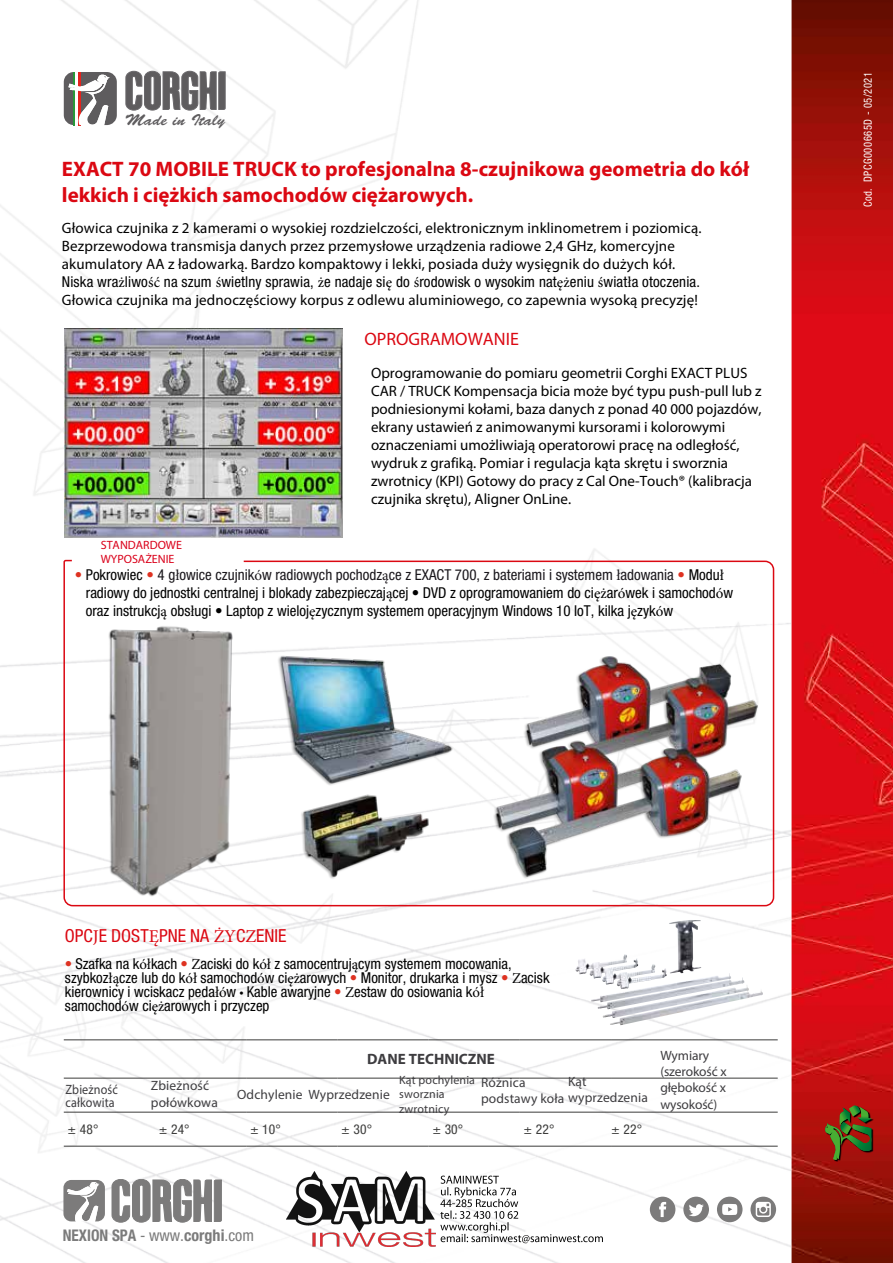
<style>
.page{position:relative;width:893px;height:1263px;background:#fff}
.page>*{position:absolute;margin:0;border:0;box-sizing:border-box;transform-origin:0 0}
.t1{font:700 21px/26.4px "Myriad Pro";color:#db0812}
.t2{font:condensed 18px "Helvetica Neue LT Std";color:#db0812}
.t3{font:18px "Myriad Pro";color:#db0812}
.t4{font:700 condensed 16.05px "Helvetica Neue LT Std";color:#7b7b7b;scale:.95 1}
.t5{font:15.9px "Brush Script Std";color:#5e5c5e;scale:1.06 1}
.t6{font:15px/18px "Myriad Pro";color:#000}
.t7{font:condensed 15px/14.1px "Helvetica Neue LT Std";color:#000}
.t8{font:700 15px "Myriad Pro";color:#3e3d40}
.t9{font:13.5px/16.2px "Myriad Pro";letter-spacing:.01em;color:#3e3d40}
.t10{font:13.5px/16.2px "Myriad Pro";letter-spacing:-.01em;color:#3e3d40}
.t11{font:condensed 13.5px "Helvetica Neue LT Std";letter-spacing:.01em;color:#3c3c3b}
.t12{font:13.5px/13.5px "Myriad Pro";letter-spacing:.01em;color:#3e3d40;scale:.9 1}
.t13{font:12px/14.4px "Myriad Pro";letter-spacing:.01em;color:#3e3d40}
.t14{font:12px/14.4px "Myriad Pro";color:#da001a}
.t15{font:condensed 11.25px "Helvetica Neue LT Std";letter-spacing:.05em;color:#fff;scale:.93 1}
.s1{font-family:"Minion Pro";font-stretch:normal}
.s2{color:#de3221}
.s3{color:#1a171c}
.s4{font-family:"Minion Pro";font-stretch:normal;color:#1a171c}
.s5{font-family:"Myriad Pro";font-stretch:normal}
.s6{font-weight:400}
</style>
<div class="page">
<img style="left:791px;top:0;width:102px;height:1263px">
<img style="left:0;top:0;width:791px;height:1263px">
<img style="left:65px;top:329px;width:277px;height:208px">
<img style="left:575px;top:920px;width:126px;height:55px">
<svg style="left:126px;top:71px;width:99px;height:39px"></svg>
<svg style="left:64px;top:72px;width:53px;height:53px"></svg>
<svg style="left:826px;top:1106px;width:47px;height:55px"></svg>
<svg style="left:825px;top:1105px;width:47px;height:55px;background:#71411a"></svg>
<svg style="left:112px;top:1179px;width:109px;height:43px"></svg>
<svg style="left:63px;top:1180px;width:42px;height:41px"></svg>
<div style="left:650px;top:1197px;width:25px;height:25px;background:#7c7b7b;border-radius:50%"></div>
<svg style="left:659px;top:1202px;width:7px;height:15px"></svg>
<div style="left:717px;top:1197px;width:25px;height:25px;background:#7c7b7b;border-radius:50%"></div>
<svg style="left:722px;top:1204px;width:15px;height:11px"></svg>
<div style="left:750px;top:1197px;width:26px;height:25px;background:#7c7b7b;border-radius:50%"></div>
<svg style="left:756px;top:1202px;width:15px;height:15px"></svg>
<div style="left:683px;top:1197px;width:26px;height:25px;background:#7c7b7b;border-radius:50%"></div>
<svg style="left:689px;top:1204px;width:15px;height:12px"></svg>
<img style="left:63px;top:559px;width:712px;height:348px">
<hr style="left:64px;top:1039px;width:91px;height:1px;background:#3c3c3b">
<hr style="left:155px;top:1039px;width:91px;height:1px;background:#3c3c3b">
<hr style="left:246px;top:1039px;width:91px;height:1px;background:#3c3c3b">
<hr style="left:337px;top:1039px;width:92px;height:1px;background:#3c3c3b">
<hr style="left:429px;top:1039px;width:91px;height:1px;background:#3c3c3b">
<hr style="left:520px;top:1039px;width:91px;height:1px;background:#3c3c3b">
<hr style="left:611px;top:1039px;width:167px;height:1px;background:#3c3c3b">
<hr style="left:64px;top:1078px;width:91px;height:1px;background:#3c3c3b">
<hr style="left:155px;top:1078px;width:91px;height:1px;background:#3c3c3b">
<hr style="left:246px;top:1078px;width:91px;height:1px;background:#3c3c3b">
<hr style="left:337px;top:1078px;width:92px;height:1px;background:#3c3c3b">
<hr style="left:429px;top:1078px;width:91px;height:1px;background:#3c3c3b">
<hr style="left:520px;top:1078px;width:91px;height:1px;background:#3c3c3b">
<hr style="left:611px;top:1078px;width:167px;height:1px;background:#3c3c3b">
<hr style="left:64px;top:1112px;width:91px;height:1px;background:#3c3c3b">
<hr style="left:155px;top:1112px;width:91px;height:1px;background:#3c3c3b">
<hr style="left:246px;top:1112px;width:91px;height:1px;background:#3c3c3b">
<hr style="left:337px;top:1112px;width:92px;height:1px;background:#3c3c3b">
<hr style="left:429px;top:1112px;width:91px;height:1px;background:#3c3c3b">
<hr style="left:520px;top:1112px;width:91px;height:1px;background:#3c3c3b">
<hr style="left:611px;top:1112px;width:167px;height:1px;background:#3c3c3b">
<hr style="left:64px;top:1146px;width:91px;height:1px;background:#3c3c3b">
<hr style="left:155px;top:1146px;width:91px;height:1px;background:#3c3c3b">
<hr style="left:246px;top:1146px;width:91px;height:1px;background:#3c3c3b">
<hr style="left:337px;top:1146px;width:92px;height:1px;background:#3c3c3b">
<hr style="left:429px;top:1146px;width:91px;height:1px;background:#3c3c3b">
<hr style="left:520px;top:1146px;width:91px;height:1px;background:#3c3c3b">
<hr style="left:611px;top:1146px;width:167px;height:1px;background:#3c3c3b">
<img style="left:287px;top:1171px;width:315px;height:75px">
<p class="t5" style="left:125px;top:111px;width:96px">Made in Italy</p>
<h1 class="t1" style="left:62px;top:155px;width:689px">EXACT 70 MOBILE TRUCK to profesjonalna 8-czujnikowa geometria do kół lekkich i ciężkich samochodów ciężarowych.</h1>
<p class="t6" style="left:62px;top:219px;width:641px">Głowica czujnika z 2 kamerami o wysokiej rozdzielczości, elektronicznym inklinometrem i poziomicą.<br>Bezprzewodowa transmisja danych przez przemysłowe urządzenia radiowe 2,4 GHz, komercyjne akumulatory AA z ładowarką. Bardzo kompaktowy i lekki, posiada duży wysięgnik do dużych kół.</p>
<p class="t7" style="left:62px;top:275px;width:640px">Niska wra<span class="s1">ż</span>liwo<span class="s1">ść</span> na szum <span class="s1">ś</span>wietlny sprawia, <span class="s1">ż</span>e nadaje si<span class="s1">ę</span> do <span class="s1">ś</span>rodowisk o wysokim nat<span class="s1">ęż</span>eniu <span class="s1">ś</span>wiat<span class="s1">ł</span>a otoczenia.</p>
<p class="t6" style="left:62px;top:290px;width:637px">Głowica czujnika ma jednoczęściowy korpus z odlewu aluminiowego, co zapewnia wysoką precyzję!</p>
<p class="t3" style="left:364px;top:327px;width:156px">OPROGRAMOWANIE</p>
<p class="t6" style="left:371px;top:364px;width:392px">Oprogramowanie do pomiaru geometrii Corghi EXACT PLUS CAR / TRUCK Kompensacja bicia może być typu push-pull lub z podniesionymi kołami, baza danych z ponad 40 000 pojazdów, ekrany ustawień z animowanymi kursorami i kolorowymi oznaczeniami umożliwiają operatorowi pracę na odległość, wydruk z grafiką. Pomiar i regulacja kąta skrętu i sworznia zwrotnicy (KPI) Gotowy do pracy z Cal One-Touch® (kalibracja czujnika skrętu), Aligner OnLine.</p>
<p class="t14" style="left:101px;top:537px;width:83px">STANDARDOWE<br>WYPOSAŻENIE</p>
<p class="t7" style="left:86px;top:565px;width:649px;line-height:18px;text-indent:-11px"><span class="s2">•</span> Pokrowiec <span class="s2">•</span> <span class="s3">4 g</span><span class="s4">ł</span><span class="s3">owice czujnik</span><span class="s4">ó</span><span class="s3">w radiowych pochodz</span><span class="s4">ą</span><span class="s3">ce z EXACT 700, z bateriami i systemem</span> <span class="s4">ł</span><span class="s3">adowania</span> <span class="s2">•</span> Modu<span class="s1">ł </span>radiowy do jednostki centralnej i blokady zabezpieczaj<span class="s1">ą</span>cej • DVD z oprogramowaniem do ci<span class="s1">ęż</span>ar<span class="s1">ó</span>wek i samochod<span class="s1">ó</span>w oraz instrukcj<span class="s1">ą</span> obs<span class="s1">ł</span>ugi • Laptop z wieloj<span class="s1">ę</span>zycznym systemem operacyjnym Windows 10 IoT, kilka j<span class="s1">ę</span>zyk<span class="s1">ó</span>w</p>
<p class="t15" style="left:861px;top:207px;width:147px;rotate:-90deg">Cod. DPCG000665D - 05/2021</p>
<p class="t2" style="left:65px;top:925px;width:223px">OPC<span class="s1">J</span>E DOST<span class="s1">Ę</span>PNE NA <span class="s1">ŻY</span>C<span class="s1">Z</span>ENIE</p>
<p class="t7" style="left:65px;top:956px;width:486px"><span class="s2">•</span> Szafka na k<span class="s1">ół</span>kach <span class="s2">•</span> <span class="s1">Z</span>aciski do k<span class="s1">ół</span> z samocentruj<span class="s1">ą</span>cym systemem mocowania, szybkoz<span class="s1">łą</span>cze lub do k<span class="s1">ół</span> samochod<span class="s1">ó</span>w ci<span class="s1">ęż</span>arowych <span class="s2">•</span> Monitor, drukarka i mysz <span class="s2">•</span> <span class="s1">Z</span>acisk kierownicy i wciskacz peda<span class="s1">łó</span>w <span class="s5">•</span> Kable awaryjne <span class="s2">•</span> <span class="s1">Z</span>estaw do osiowania k<span class="s1">ół </span>samochod<span class="s1">ó</span>w ci<span class="s1">ęż</span>arowych i przyczep</p>
<p class="t8" style="left:367px;top:1049px;width:129px">DANE TECHNICZNE</p>
<p class="t12" style="left:65px;top:1082px;width:60px">Zbieżność całkowita</p>
<p class="t9" style="left:151px;top:1077px;width:68px">Zbieżność połówkowa</p>
<p class="t9" style="left:237px;top:1087px;width:154px">Odchylenie Wyprzedzenie</p>
<p class="t13" style="left:399px;top:1072px;width:77px">Kąt pochylenia sworznia zwrotnicy</p>
<p class="t9" style="left:481px;top:1074px;width:168px;line-height:15.8px">Różnica<br>podstawy koła wyprzedzenia</p>
<p class="t9" style="left:568px;top:1073px;width:20px">Kąt</p>
<p class="t11" style="left:68px;top:1121px;width:32px">± 48°</p>
<p class="t11" style="left:159px;top:1121px;width:32px">± 24°</p>
<p class="t11" style="left:250px;top:1121px;width:32px">± 10°</p>
<p class="t11" style="left:342px;top:1121px;width:32px">± 30°</p>
<p class="t11" style="left:433px;top:1121px;width:32px">± 30°</p>
<p class="t11" style="left:524px;top:1121px;width:32px">± 22°</p>
<p class="t11" style="left:611px;top:1121px;width:32px">± 22°</p>
<p class="t10" style="left:660px;top:1047px;width:68px">Wymiary (szerokość x głębokość x wysokość)</p>
<p class="t4" style="left:63px;top:1226px;width:203px">NEXION SPA <span class="s6">- www.</span>corghi<span class="s6">.com</span></p>
</div>
